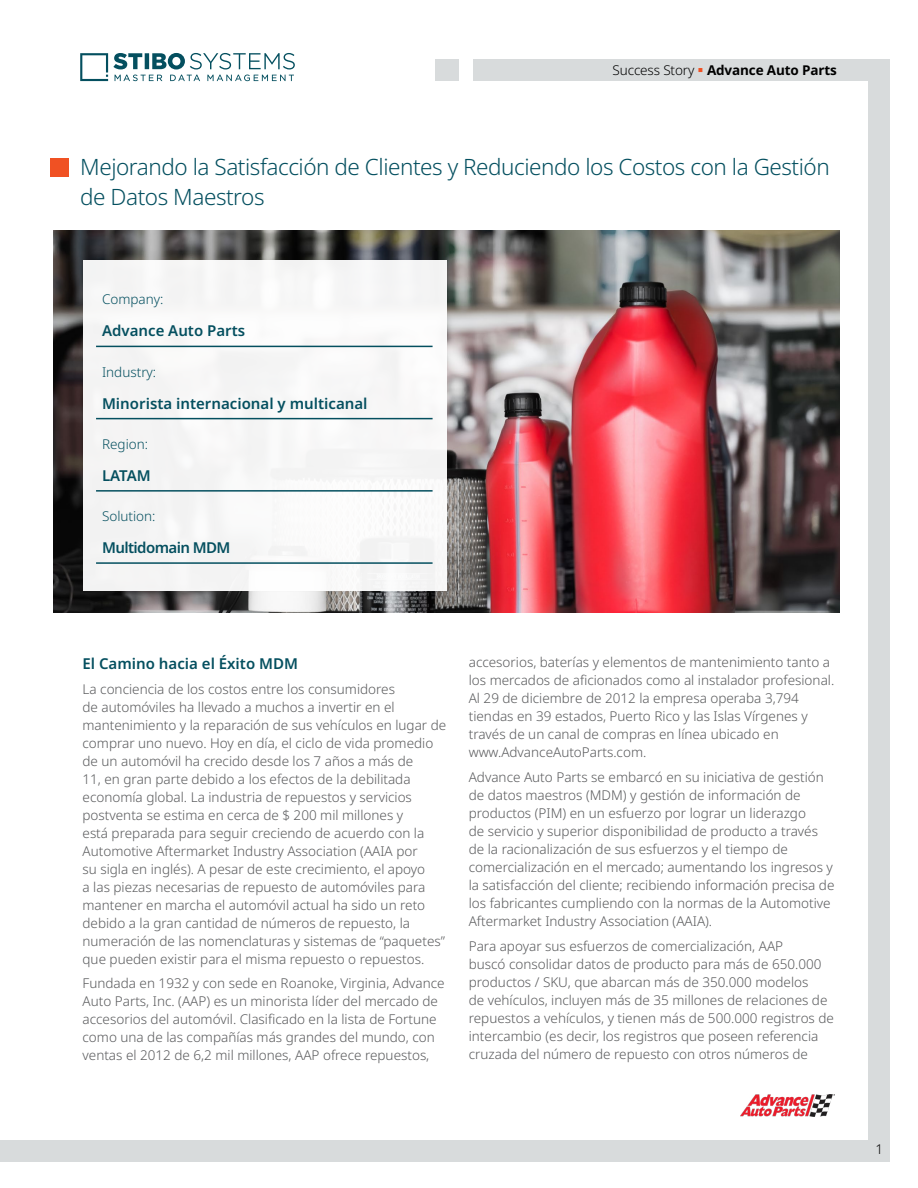
<style>
.page{position:relative;width:918px;height:1188px;background:#fff}
.page>*{position:absolute;margin:0;border:0;box-sizing:border-box;transform-origin:0 0}
.t1{font:300 22.5px/30px "Noto Sans";letter-spacing:-.02em;color:#044f5f}
.t2{font:600 15px "Noto Sans";color:#044f5f}
.t3{font:600 15px "Noto Sans";letter-spacing:-.04em;color:#044f5f}
.t4{font:300 13.5px/18px "Noto Sans";color:#58595b}
.t5{font:300 13.5px "Noto Sans";color:#044f5f}
.t6{font:700 13.5px "Noto Sans";letter-spacing:-.01em;color:#000}
.t7{font:300 13.5px "Noto Sans";color:#000}
.s1{font-weight:300}
.s2{color:#f05123}
</style>
<div class="page">
<svg style="left:80px;top:53px;width:215px;height:28px"></svg>
<div style="left:435px;top:59px;width:23px;height:22px;background:#d8dbdc"></div>
<div style="left:473px;top:59px;width:416px;height:22px;background:#d8dbdc"></div>
<div style="left:0;top:1140px;width:889px;height:22px;background:#d8dbdc"></div>
<div style="left:868px;top:65px;width:22px;height:1097px;background:#d8dbdc"></div>
<div style="left:50px;top:158px;width:19px;height:19px;background:#f05123"></div>
<img style="left:741px;top:1095px;width:93px;height:22px">
<img style="left:53px;top:230px;width:786px;height:383px">
<div style="left:83px;top:260px;width:363px;height:331px;background:#f6f6f6"></div>
<hr style="left:96px;top:346px;width:337px;height:1px;background:#044f5f">
<hr style="left:96px;top:418px;width:337px;height:1px;background:#044f5f">
<hr style="left:96px;top:490px;width:337px;height:2px;background:#044f5f">
<hr style="left:96px;top:562px;width:337px;height:2px;background:#044f5f">
<p class="t6" style="left:613px;top:60px;width:226px"><span class="s1">Success Story</span> <span class="s2">▪</span> Advance Auto Parts</p>
<h1 class="t1" style="left:80px;top:153px;width:751px">Mejorando la Satisfacción de Clientes y Reduciendo los Costos con la Gestión de Datos Maestros</h1>
<p class="t5" style="left:102px;top:290px;width:63px">Company:</p>
<p class="t2" style="left:102px;top:320px;width:145px">Advance Auto Parts</p>
<p class="t5" style="left:102px;top:362px;width:56px">Industry:</p>
<p class="t2" style="left:102px;top:393px;width:267px">Minorista internacional y multicanal</p>
<p class="t5" style="left:102px;top:434px;width:48px">Region:</p>
<p class="t2" style="left:102px;top:465px;width:50px">LATAM</p>
<p class="t5" style="left:102px;top:507px;width:55px">Solution:</p>
<p class="t3" style="left:102px;top:537px;width:130px">Multidomain MDM</p>
<p class="t2" style="left:83px;top:653px;width:217px">El Camino hacia el Éxito MDM</p>
<p class="t4" style="left:83px;top:680px;width:365px">La conciencia de los costos entre los consumidores<br>de automóviles ha llevado a muchos a invertir en el mantenimiento y la reparación de sus vehículos en lugar de comprar uno nuevo. Hoy en día, el ciclo de vida promedio de un automóvil ha crecido desde los 7 años a más de<br>11, en gran parte debido a los efectos de la debilitada economía global. La industria de repuestos y servicios postventa se estima en cerca de $ 200 mil millones y<br>está preparada para seguir creciendo de acuerdo con la Automotive Aftermarket Industry Association (AAIA por<br>su sigla en inglés). A pesar de este crecimiento, el apoyo<br>a las piezas necesarias de repuesto de automóviles para mantener en marcha el automóvil actual ha sido un reto debido a la gran cantidad de números de repuesto, la numeración de las nomenclaturas y sistemas de “paquetes” que pueden existir para el misma repuesto o repuestos.</p>
<p class="t4" style="left:83px;top:975px;width:364px">Fundada en 1932 y con sede en Roanoke, Virginia, Advance Auto Parts, Inc. (AAP) es un minorista líder del mercado de accesorios del automóvil. Clasificado en la lista de Fortune como una de las compañías más grandes del mundo, con ventas el 2012 de 6,2 mil millones, AAP ofrece repuestos,</p>
<p class="t4" style="left:469px;top:654px;width:367px">accesorios, baterías y elementos de mantenimiento tanto a los mercados de aficionados como al instalador profesional.<br>Al 29 de diciembre de 2012 la empresa operaba 3,794 tiendas en 39 estados, Puerto Rico y las Islas Vírgenes y través de un canal de compras en línea ubicado en www.AdvanceAutoParts.com.</p>
<p class="t4" style="left:469px;top:768px;width:367px">Advance Auto Parts se embarcó en su iniciativa de gestión de datos maestros (MDM) y gestión de información de productos (PIM) en un esfuerzo por lograr un liderazgo<br>de servicio y superior disponibilidad de producto a través de la racionalización de sus esfuerzos y el tiempo de comercialización en el mercado; aumentando los ingresos y la satisfacción del cliente; recibiendo información precisa de los fabricantes cumpliendo con la normas de la Automotive Aftermarket Industry Association (AAIA).</p>
<p class="t4" style="left:469px;top:937px;width:367px">Para apoyar sus esfuerzos de comercialización, AAP<br>buscó consolidar datos de producto para más de 650.000 productos / SKU, que abarcan más de 350.000 modelos<br>de vehículos, incluyen más de 35 millones de relaciones de repuestos a vehículos, y tienen más de 500.000 registros de intercambio (es decir, los registros que poseen referencia cruzada del número de repuesto con otros números de</p>
<p class="t7" style="left:875px;top:1140px;width:9px">1</p>
</div>
